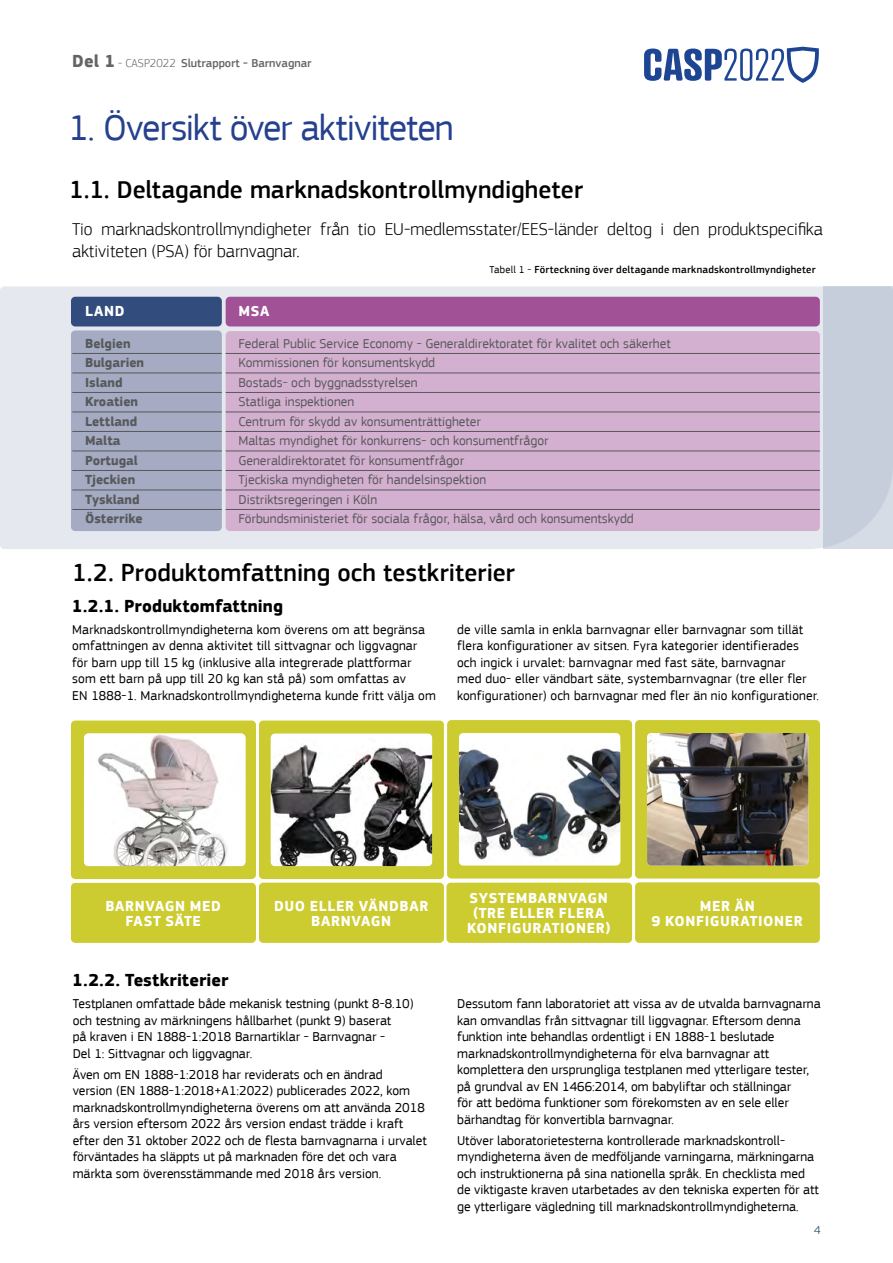
<style>
.page{position:relative;width:893px;height:1263px;background:#fff}
.page>*{position:absolute;margin:0;border:0;box-sizing:border-box;transform-origin:0 0}
.t1{font:37.5px "EC Square Sans Pro";letter-spacing:-.03em;color:#25408f}
.t2{font:500 25.5px "EC Square Sans Pro";color:#000}
.t3{font:300 18px/22.5px "EC Square Sans Pro";color:#000}
.t4{font:700 18px "EC Square Sans Pro";letter-spacing:.005em;color:#000}
.t5{font:700 15px/15px "EC Square Sans Pro";letter-spacing:.045em;color:#fff;text-align:center}
.t6{font:13.5px/16.5px "EC Square Sans Pro";color:#000}
.t7{font:13.5px/19.5px "EC Square Sans Pro";color:#58595b}
.t8{font:700 13.5px/19.5px "EC Square Sans Pro";color:#58595b}
.t9{font:500 12px "EC Square Sans Pro";color:#636466}
.t10{font:300 12px "EC Square Sans Pro";color:#02405d}
.t11{font:500 10.5px "EC Square Sans Pro";letter-spacing:.025em;color:#000}
.s1{font-weight:700;font-size:18px}
.s2{font-weight:300}
.s3{font-weight:400}
</style>
<div class="page">
<div style="left:0;top:286px;width:893px;height:263px;background:#e6e8ef"></div>
<div style="left:71px;top:330px;width:151px;height:201px;background:#a4abc2;border-radius:4px"></div>
<div style="left:71px;top:297px;width:151px;height:29px;background:#314c7d;border-radius:4px"></div>
<div style="left:226px;top:297px;width:594px;height:29px;background:#a15297;border-radius:4px"></div>
<div style="left:226px;top:331px;width:594px;height:200px;background:#d4b0d0;border-radius:4px"></div>
<hr style="left:72px;top:353px;width:150px;height:1px;background:#58595b">
<hr style="left:72px;top:373px;width:150px;height:1px;background:#58595b">
<hr style="left:72px;top:392px;width:150px;height:1px;background:#58595b">
<hr style="left:72px;top:412px;width:150px;height:1px;background:#58595b">
<hr style="left:72px;top:431px;width:150px;height:1px;background:#58595b">
<hr style="left:72px;top:451px;width:150px;height:1px;background:#58595b">
<hr style="left:72px;top:470px;width:150px;height:1px;background:#58595b">
<hr style="left:72px;top:490px;width:150px;height:1px;background:#58595b">
<hr style="left:72px;top:509px;width:150px;height:1px;background:#58595b">
<hr style="left:226px;top:353px;width:594px;height:1px;background:#58595b">
<hr style="left:226px;top:373px;width:594px;height:1px;background:#58595b">
<hr style="left:226px;top:392px;width:594px;height:1px;background:#58595b">
<hr style="left:226px;top:412px;width:594px;height:1px;background:#58595b">
<hr style="left:226px;top:431px;width:594px;height:1px;background:#58595b">
<hr style="left:226px;top:451px;width:594px;height:1px;background:#58595b">
<hr style="left:226px;top:470px;width:594px;height:1px;background:#58595b">
<hr style="left:226px;top:490px;width:594px;height:1px;background:#58595b">
<hr style="left:226px;top:509px;width:594px;height:1px;background:#58595b">
<div style="left:71px;top:883px;width:185px;height:60px;background:#cccb30;border-radius:4px"></div>
<div style="left:259px;top:883px;width:185px;height:60px;background:#cccb30;border-radius:4px"></div>
<div style="left:446px;top:883px;width:186px;height:60px;background:#cccb30;border-radius:4px"></div>
<div style="left:635px;top:882px;width:185px;height:61px;background:#cccb30;border-radius:4px"></div>
<div style="left:635px;top:720px;width:185px;height:158px;background:#cccb30;border-radius:4px"></div>
<img style="left:647px;top:733px;width:161px;height:132px">
<div style="left:71px;top:720px;width:185px;height:159px;background:#cccb30;border-radius:4px"></div>
<div style="left:259px;top:720px;width:185px;height:159px;background:#cccb30;border-radius:4px"></div>
<div style="left:271px;top:733px;width:161px;height:133px;background:#fff;border-radius:4px"></div>
<img style="left:271px;top:745px;width:161px;height:121px">
<img style="left:84px;top:733px;width:161px;height:133px">
<div style="left:447px;top:720px;width:185px;height:158px;background:#cccb30;border-radius:4px"></div>
<div style="left:459px;top:733px;width:161px;height:132px;background:#fff;border-radius:4px"></div>
<img style="left:459px;top:748px;width:161px;height:112px">
<div style="left:823px;top:287px;width:70px;height:262px;background:linear-gradient(to right,#c5cedc,#c9d1de)"></div>
<svg style="left:644px;top:47px;width:175px;height:36px"></svg>
<p class="t9" style="left:72px;top:56px;width:241px"><span class="s1">Del 1</span> <span class="s2">- CASP2022</span> Slutrapport - Barnvagnar</p>
<h1 class="t1" style="left:68px;top:105px;width:387px">1. Översikt över aktiviteten</h1>
<h2 class="t2" style="left:69px;top:175px;width:515px">1.1. Deltagande marknadskontrollmyndigheter</h2>
<h3 class="t3" style="left:72px;top:217px;width:752px">Tio marknadskontrollmyndigheter från tio EU-medlemsstater/EES-länder deltog i den produktspecifika aktiviteten (PSA) för barnvagnar.</h3>
<p class="t11" style="left:489px;top:264px;width:328px"><span class="s3">Tabell 1 -</span> Förteckning över deltagande marknadskontrollmyndigheter</p>
<p class="t5" style="left:85px;top:304px;width:41px">LAND</p>
<p class="t5" style="left:239px;top:304px;width:32px">MSA</p>
<p class="t8" style="left:85px;top:334px;width:61px">Belgien<br>Bulgarien<br>Island<br>Kroatien<br>Lettland<br>Malta<br>Portugal<br>Tjeckien<br>Tyskland<br>Österrike</p>
<p class="t7" style="left:238px;top:334px;width:434px">Federal Public Service Economy - Generaldirektoratet för kvalitet och säkerhet Kommissionen för konsumentskydd<br>Bostads- och byggnadsstyrelsen<br>Statliga inspektionen<br>Centrum för skydd av konsumenträttigheter<br>Maltas myndighet för konkurrens- och konsumentfrågor<br>Generaldirektoratet för konsumentfrågor<br>Tjeckiska myndigheten för handelsinspektion<br>Distriktsregeringen i Köln<br>Förbundsministeriet för sociala frågor, hälsa, vård och konsumentskydd</p>
<h2 class="t2" style="left:72px;top:557px;width:444px">1.2. Produktomfattning och testkriterier</h2>
<h3 class="t4" style="left:72px;top:595px;width:213px">1.2.1. Produktomfattning</h3>
<p class="t6" style="left:72px;top:621px;width:365px">Marknadskontrollmyndigheterna kom överens om att begränsa omfattningen av denna aktivitet till sittvagnar och liggvagnar för barn upp till 15 kg (inklusive alla integrerade plattformar som ett barn på upp till 20 kg kan stå på) som omfattas av<br>EN 1888-1. Marknadskontrollmyndigheterna kunde fritt välja om</p>
<p class="t6" style="left:457px;top:621px;width:363px">de ville samla in enkla barnvagnar eller barnvagnar som tillät flera konfigurationer av sitsen. Fyra kategorier identifierades och ingick i urvalet: barnvagnar med fast säte, barnvagnar<br>med duo- eller vändbart säte, systembarnvagnar (tre eller fler konfigurationer) och barnvagnar med fler än nio konfigurationer.</p>
<p class="t5" style="left:105px;top:899px;width:117px">BARNVAGN MED<br>FAST SÄTE</p>
<p class="t5" style="left:274px;top:899px;width:156px">DUO ELLER VÄNDBAR<br>BARNVAGN</p>
<p class="t5" style="left:467px;top:891px;width:145px">SYSTEMBARNVAGN (TRE ELLER FLERA<br>KONFIGURATIONER)</p>
<p class="t5" style="left:652px;top:899px;width:153px">MER ÄN<br>9 KONFIGURATIONER</p>
<h3 class="t4" style="left:72px;top:969px;width:158px">1.2.2. Testkriterier</h3>
<p class="t6" style="left:73px;top:996px;width:342px">Testplanen omfattade både mekanisk testning (punkt 8-8.10) och testning av märkningens hållbarhet (punkt 9) baserat<br>på kraven i EN 1888-1:2018 Barnartiklar - Barnvagnar -<br>Del 1: Sittvagnar och liggvagnar.</p>
<p class="t6" style="left:73px;top:1066px;width:356px">Även om EN 1888-1:2018 har reviderats och en ändrad<br>version (EN 1888-1:2018+A1:2022) publicerades 2022, kom marknadskontrollmyndigheterna överens om att använda 2018 års version eftersom 2022 års version endast trädde i kraft efter den 31 oktober 2022 och de flesta barnvagnarna i urvalet förväntades ha släppts ut på marknaden före det och vara märkta som överensstämmande med 2018 års version.</p>
<p class="t6" style="left:457px;top:996px;width:365px">Dessutom fann laboratoriet att vissa av de utvalda barnvagnarna kan omvandlas från sittvagnar till liggvagnar. Eftersom denna funktion inte behandlas ordentligt i EN 1888-1 beslutade marknadskontrollmyndigheterna för elva barnvagnar att komplettera den ursprungliga testplanen med ytterligare tester, på grundval av EN 1466:2014, om babyliftar och ställningar<br>för att bedöma funktioner som förekomsten av en sele eller bärhandtag för konvertibla barnvagnar.</p>
<p class="t6" style="left:457px;top:1132px;width:363px">Utöver laboratorietesterna kontrollerade marknadskontroll&shy;myndigheterna även de medföljande varningarna, märkningarna och instruktionerna på sina nationella språk. En checklista med de viktigaste kraven utarbetades av den tekniska experten för att ge ytterligare vägledning till marknadskontrollmyndigheterna.</p>
<p class="t10" style="left:814px;top:1223px;width:8px">4</p>
</div>
